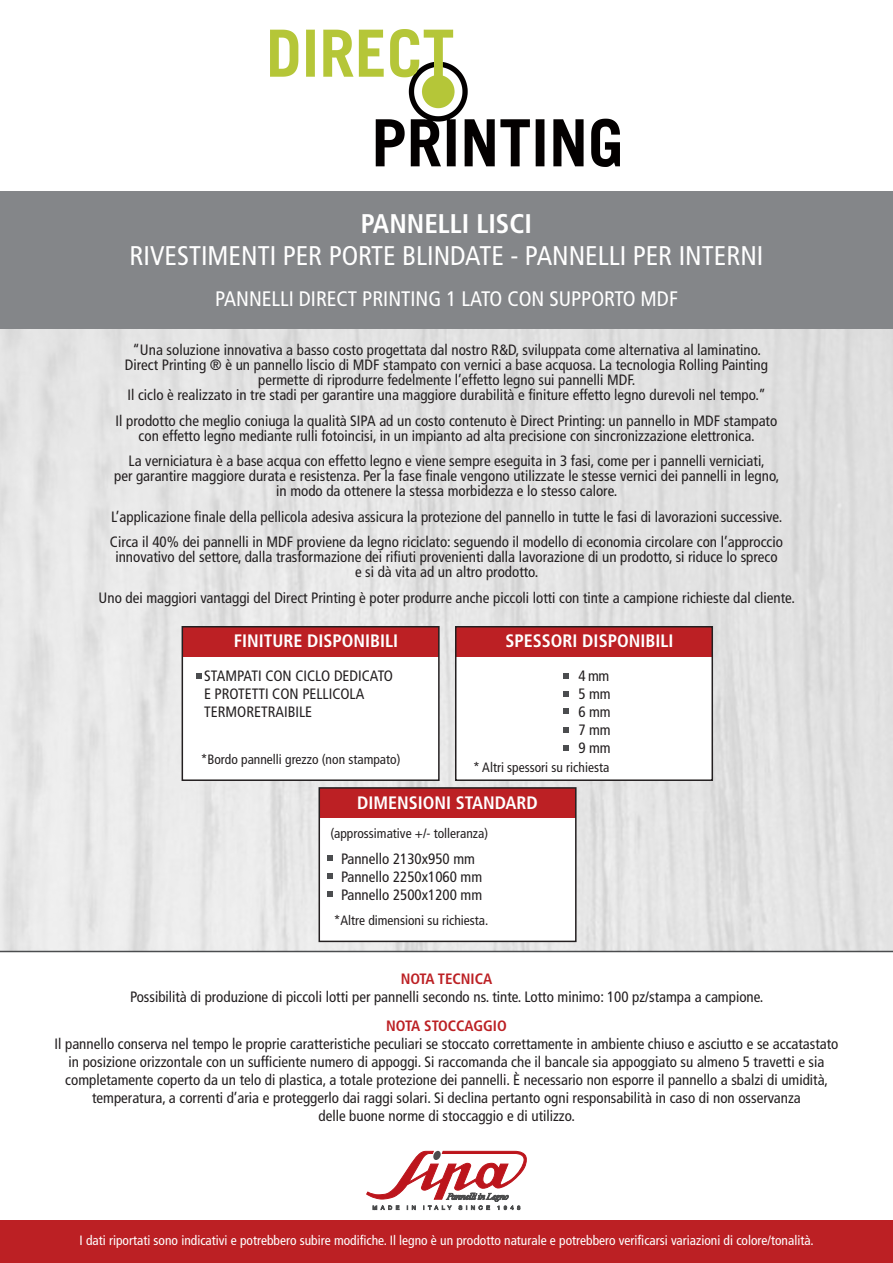
<style>
.page{position:relative;width:893px;height:1263px;background:#fff}
.page>*{position:absolute;margin:0;border:0;box-sizing:border-box;transform-origin:0 0}
.t1{font:condensed 27px "Frutiger";color:#fff}
.t2{font:700 condensed 27px "Frutiger";color:#fff}
.t3{font:condensed 21px "Frutiger";color:#fff}
.t4{font:700 condensed 18px "Frutiger";color:#fff}
.t5{font:condensed 15px/18px "Frutiger";color:#231f20;text-align:center}
.t6{font:700 condensed 15px "Frutiger";color:#bc2024}
.t7{font:condensed 13.5px "Frutiger";color:#fff}
.t8{font:condensed 13.5px "Frutiger";color:#231f20}
</style>
<div class="page">
<div style="left:0;top:191px;width:893px;height:138px;background:#848689"></div>
<div style="left:0;top:1220px;width:893px;height:43px;background:#bc2024"></div>
<svg style="left:366px;top:1150px;width:161px;height:60px"></svg>
<hr style="left:0;top:951px;width:893px;height:1px;background:#4b4d4f">
<div style="left:182px;top:627px;width:257px;height:29px;background:#bc2024"></div>
<div style="left:182px;top:626px;width:258px;height:155px;border:2px solid #231f20"></div>
<svg style="left:196px;top:673px;width:5px;height:5px"></svg>
<div style="left:456px;top:627px;width:256px;height:29px;background:#bc2024"></div>
<div style="left:455px;top:626px;width:258px;height:155px;border:2px solid #231f20"></div>
<div style="left:319px;top:788px;width:257px;height:30px;background:#bc2024"></div>
<div style="left:319px;top:787px;width:258px;height:155px;border:2px solid #231f20"></div>
<svg style="left:328px;top:855px;width:5px;height:5px"></svg>
<svg style="left:328px;top:874px;width:5px;height:5px"></svg>
<svg style="left:328px;top:891px;width:5px;height:5px"></svg>
<img style="left:271px;top:29px;width:349px;height:138px">
<svg style="left:563px;top:673px;width:6px;height:6px"></svg>
<svg style="left:563px;top:691px;width:6px;height:6px"></svg>
<svg style="left:563px;top:709px;width:6px;height:5px"></svg>
<svg style="left:563px;top:727px;width:6px;height:6px"></svg>
<svg style="left:563px;top:746px;width:6px;height:5px"></svg>
<p class="t2" style="left:361px;top:207px;width:172px">PANNELLI LISCI</p>
<p class="t1" style="left:130px;top:240px;width:635px">RIVESTIMENTI PER PORTE BLINDATE - PANNELLI PER INTERNI</p>
<p class="t3" style="left:215px;top:286px;width:464px">PANNELLI DIRECT PRINTING 1 LATO CON SUPPORTO MDF</p>
<p class="t5" style="left:132px;top:341px;width:630px">“Una soluzione innovativa a basso costo progettata dal nostro R&amp;D, sviluppata come alternativa al laminatino.</p>
<p class="t5" style="left:125px;top:356px;width:645px">Direct Printing ® è un pannello liscio di MDF stampato con vernici a base acquosa. La tecnologia Rolling Painting</p>
<p class="t5" style="left:258px;top:371px;width:379px">permette di riprodurre fedelmente l’effetto legno sui pannelli MDF.</p>
<p class="t5" style="left:127px;top:386px;width:640px">Il ciclo è realizzato in tre stadi per garantire una maggiore durabilità e finiture effetto legno durevoli nel tempo.”</p>
<p class="t5" style="left:116px;top:412px;width:663px">Il prodotto che meglio coniuga la qualità SIPA ad un costo contenuto è Direct Printing: un pannello in MDF stampato</p>
<p class="t5" style="left:139px;top:427px;width:618px">con effetto legno mediante rulli fotoincisi, in un impianto ad alta precisione con sincronizzazione elettronica.</p>
<p class="t5" style="left:129px;top:452px;width:638px">La verniciatura è a base acqua con effetto legno e viene sempre eseguita in 3 fasi, come per i pannelli verniciati,</p>
<p class="t5" style="left:114px;top:467px;width:667px">per garantire maggiore durata e resistenza. Per la fase finale vengono utilizzate le stesse vernici dei pannelli in legno,</p>
<p class="t5" style="left:276px;top:482px;width:343px">in modo da ottenere la stessa morbidezza e lo stesso calore.</p>
<p class="t5" style="left:111px;top:508px;width:673px">L’applicazione finale della pellicola adesiva assicura la protezione del pannello in tutte le fasi di lavorazioni successive.</p>
<p class="t5" style="left:110px;top:533px;width:674px">Circa il 40% dei pannelli in MDF proviene da legno riciclato: seguendo il modello di economia circolare con l’approccio</p>
<p class="t5" style="left:115px;top:548px;width:664px">innovativo del settore, dalla trasformazione dei rifiuti provenienti dalla lavorazione di un prodotto, si riduce lo spreco</p>
<p class="t5" style="left:355px;top:563px;width:185px">e si dà vita ad un altro prodotto.</p>
<p class="t5" style="left:99px;top:589px;width:698px">Uno dei maggiori vantaggi del Direct Printing è poter produrre anche piccoli lotti con tinte a campione richieste dal cliente.</p>
<p class="t4" style="left:234px;top:630px;width:166px">FINITURE DISPONIBILI</p>
<p class="t4" style="left:506px;top:630px;width:169px">SPESSORI DISPONIBILI</p>
<p class="t5" style="left:578px;top:667px;width:33px">4 mm</p>
<p class="t5" style="left:578px;top:685px;width:34px">5 mm</p>
<p class="t5" style="left:578px;top:703px;width:34px">6 mm</p>
<p class="t5" style="left:578px;top:721px;width:34px">7 mm</p>
<p class="t5" style="left:578px;top:739px;width:34px">9 mm</p>
<p class="t5" style="left:204px;top:667px;width:190px">STAMPATI CON CICLO DEDICATO</p>
<p class="t5" style="left:204px;top:685px;width:162px">E PROTETTI CON PELLICOLA</p>
<p class="t5" style="left:204px;top:703px;width:110px">TERMORETRAIBILE</p>
<p class="t8" style="left:201px;top:751px;width:201px">*Bordo pannelli grezzo (non stampato)</p>
<p class="t8" style="left:473px;top:759px;width:138px">* Altri spessori su richiesta</p>
<p class="t4" style="left:357px;top:792px;width:182px">DIMENSIONI STANDARD</p>
<p class="t8" style="left:330px;top:825px;width:159px">(approssimative +/- tolleranza)</p>
<p class="t5" style="left:341px;top:849px;width:143px;text-align:left">Pannello 2130x950 mm<br>Pannello 2250x1060 mm<br>Pannello 2500x1200 mm</p>
<p class="t8" style="left:334px;top:913px;width:156px">*Altre dimensioni su richiesta.</p>
<p class="t6" style="left:401px;top:970px;width:93px">NOTA TECNICA</p>
<p class="t5" style="left:130px;top:988px;width:635px">Possibilità di produzione di piccoli lotti per pannelli secondo ns. tinte. Lotto minimo: 100 pz/stampa a campione.</p>
<p class="t6" style="left:386px;top:1017px;width:122px">NOTA STOCCAGGIO</p>
<p class="t5" style="left:55px;top:1035px;width:785px">Il pannello conserva nel tempo le proprie caratteristiche peculiari se stoccato correttamente in ambiente chiuso e asciutto e se accatastato in posizione orizzontale con un sufficiente numero di appoggi. Si raccomanda che il bancale sia appoggiato su almeno 5 travetti e sia completamente coperto da un telo di plastica, a totale protezione dei pannelli. È necessario non esporre il pannello a sbalzi di umidità,</p>
<p class="t5" style="left:92px;top:1089px;width:710px">temperatura, a correnti d’aria e proteggerlo dai raggi solari. Si declina pertanto ogni responsabilità in caso di non osservanza</p>
<p class="t5" style="left:318px;top:1107px;width:258px">delle buone norme di stoccaggio e di utilizzo.</p>
<p class="t7" style="left:80px;top:1232px;width:736px">I dati riportati sono indicativi e potrebbero subire modifiche. Il legno è un prodotto naturale e potrebbero verificarsi variazioni di colore/tonalità.</p>
</div>
